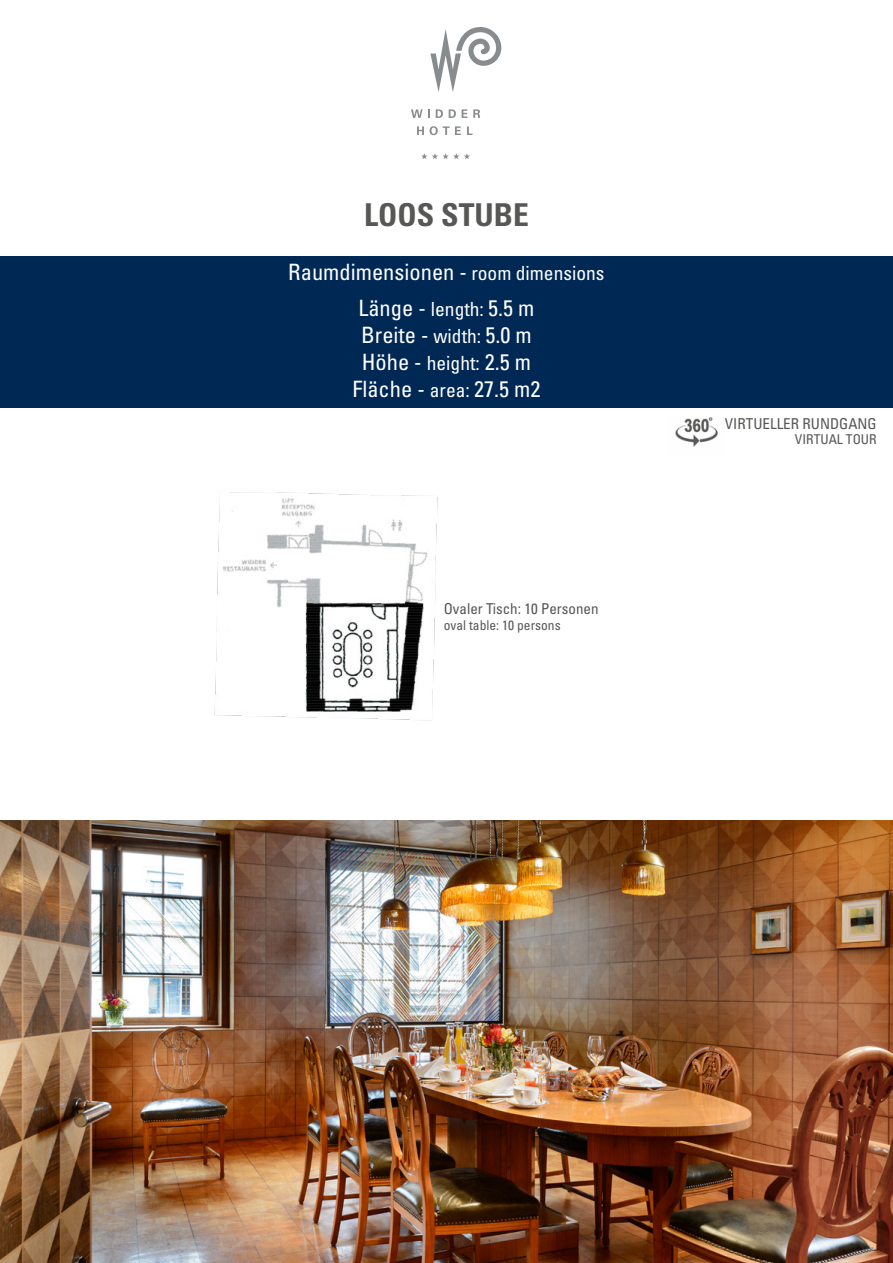
<style>
.page{position:relative;width:893px;height:1263px;background:#fff}
.page>*{position:absolute;margin:0;border:0;box-sizing:border-box;transform-origin:0 0}
.t1{font:700 condensed 31.5px "Univers";color:#575756}
.t2{font:condensed 22.5px/27px "Univers";color:#fff;text-align:center}
.t3{font:condensed 15px "Univers";color:#575756}
.t4{font:condensed 13.5px "Univers";color:#575756}
.s1{font-size:19.5px}
</style>
<div class="page">
<svg style="left:411px;top:109px;width:19px;height:9px"></svg>
<svg style="left:436px;top:109px;width:7px;height:9px"></svg>
<svg style="left:449px;top:109px;width:7px;height:9px"></svg>
<svg style="left:462px;top:109px;width:5px;height:9px"></svg>
<svg style="left:473px;top:109px;width:7px;height:9px"></svg>
<svg style="left:417px;top:126px;width:44px;height:9px"></svg>
<svg style="left:467px;top:126px;width:5px;height:9px"></svg>
<svg style="left:421px;top:153px;width:49px;height:6px"></svg>
<svg style="left:430px;top:27px;width:71px;height:65px"></svg>
<div style="left:0;top:256px;width:893px;height:152px;background:#002855"></div>
<img style="left:0;top:820px;width:893px;height:443px">
<img style="left:214px;top:492px;width:224px;height:229px">
<img style="left:675px;top:417px;width:43px;height:30px">
<h1 class="t1" style="left:364px;top:195px;width:166px">LOOS STUBE</h1>
<p class="t2" style="left:288px;top:254px;width:318px;line-height:36px">Raumdimensionen - <span class="s1">room dimensions<br></span>Länge - <span class="s1">length:</span> 5.5 m</p>
<p class="t2" style="left:352px;top:322px;width:190px">Breite - <span class="s1">width:</span> 5.0 m<br>Höhe - <span class="s1">height:</span> 2.5 m<br>Fläche - <span class="s1">area:</span> 27.5 m2</p>
<p class="t3" style="left:444px;top:599px;width:156px">Ovaler Tisch: 10 Personen</p>
<p class="t4" style="left:444px;top:617px;width:118px">oval table: 10 persons</p>
<p class="t3" style="left:725px;top:414px;width:153px">VIRTUELLER RUNDGANG</p>
<p class="t4" style="left:795px;top:430px;width:83px">VIRTUAL TOUR</p>
</div>
